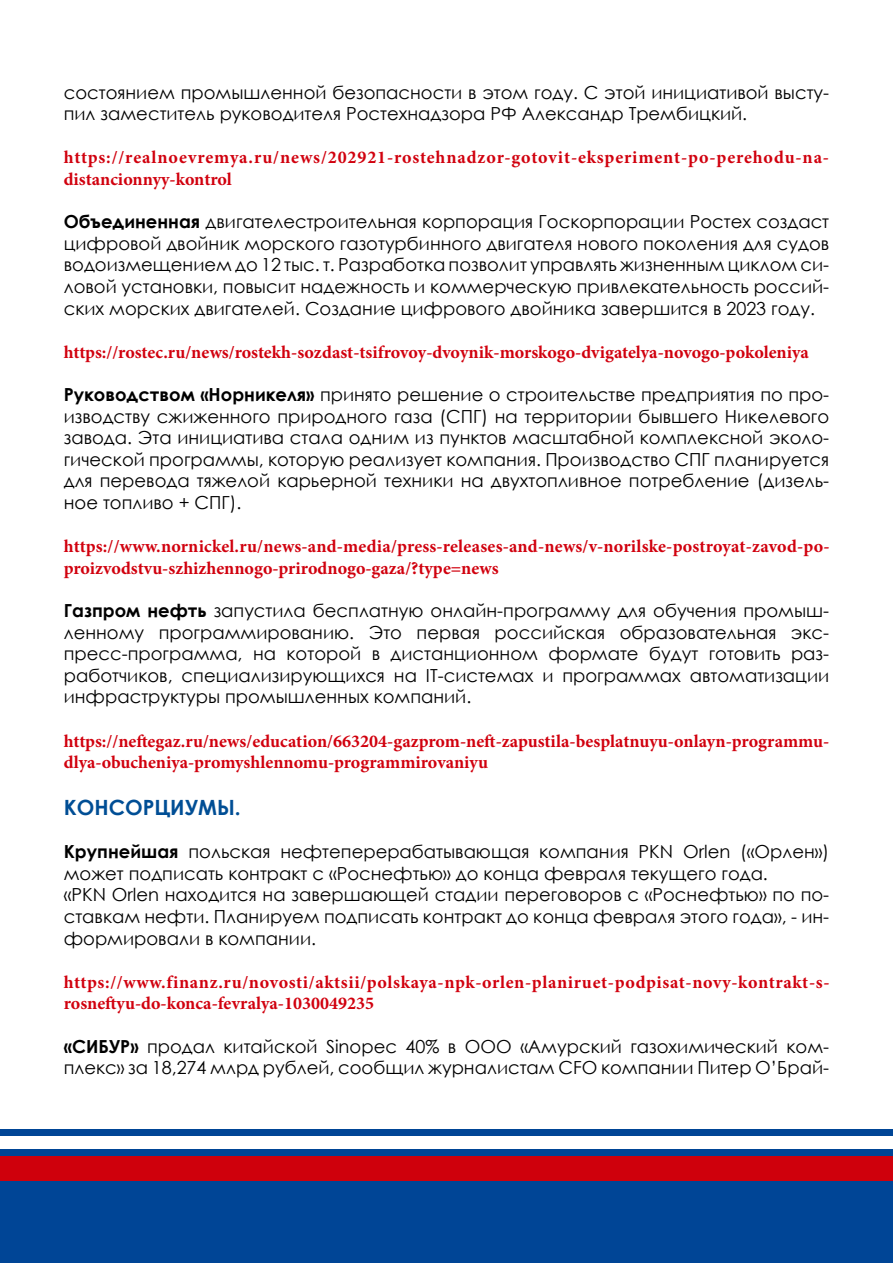
<style>
.page{position:relative;width:893px;height:1263px;background:#fff}
.page>*{position:absolute;margin:0;border:0;box-sizing:border-box;transform-origin:0 0}
.t1{font:700 21px "Century Gothic";color:#004e95}
.t2{font:18px/21.6px "Century Gothic";color:#000}
.t3{font:700 18px/21.6px "Minion Pro";letter-spacing:.005em;color:#d1010e}
.t4{font:700 18px/21.6px "Minion Pro";letter-spacing:.03em;color:#d1010e}
.t5{font:700 18px/21.6px "Minion Pro";letter-spacing:.045em;color:#d1010e}
.s1{font-weight:700}
</style>
<div class="page">
<div style="left:0;top:1129px;width:893px;height:134px;background:#004596"></div>
<div style="left:0;top:1156px;width:893px;height:25px;background:#cf000c"></div>
<div style="left:0;top:1136px;width:893px;height:12px;background:#fff"></div>
<p class="t2" style="left:64px;top:81px;width:767px">состоянием промышленной безопасности в этом году. С этой инициативой высту&shy;пил заместитель руководителя Ростехнадзора РФ Александр Трембицкий.</p>
<p class="t5" style="left:64px;top:147px;width:767px">https://realnoevremya.ru/news/202921-rostehnadzor-gotovit-eksperiment-po-perehodu-na&shy;distancionnyy-kontrol</p>
<p class="t2" style="left:64px;top:211px;width:767px;text-align:justify"><span class="s1">Объединенная</span> двигателестроительная корпорация Госкорпорации Ростех создаст цифровой двойник морского газотурбинного двигателя нового поколения для судов водоизмещением до 12 тыс. т. Разработка позволит управлять жизненным циклом си&shy;ловой установки, повысит надежность и коммерческую привлекательность россий&shy;ских морских двигателей. Создание цифрового двойника завершится в 2023 году.</p>
<p class="t3" style="left:64px;top:341px;width:747px">https://rostec.ru/news/rostekh-sozdast-tsifrovoy-dvoynik-morskogo-dvigatelya-novogo-pokoleniya</p>
<p class="t2" style="left:64px;top:383px;width:767px;text-align:justify"><span class="s1">Руководством «Норникеля»</span> принято решение о строительстве предприятия по про&shy;изводству сжиженного природного газа (СПГ) на территории бывшего Никелевого завода. Эта инициатива стала одним из пунктов масштабной комплексной эколо&shy;гической программы, которую реализует компания. Производство СПГ планируется для перевода тяжелой карьерной техники на двухтопливное потребление (дизель&shy;ное топливо + СПГ).</p>
<p class="t3" style="left:64px;top:535px;width:767px">https://www.nornickel.ru/news-and-media/press-releases-and-news/v-norilske-postroyat-zavod-po&shy;proizvodstvu-szhizhennogo-prirodnogo-gaza/?type=news</p>
<p class="t2" style="left:64px;top:599px;width:767px;text-align:justify"><span class="s1">Газпром нефть</span> запустила бесплатную онлайн-программу для обучения промыш&shy;ленному программированию. Это первая российская образовательная экс&shy;пресс-программа, на которой в дистанционном формате будут готовить раз&shy;работчиков, специализирующихся на IT-системах и программах автоматизации инфраструктуры промышленных компаний.</p>
<p class="t3" style="left:64px;top:730px;width:767px">https://neftegaz.ru/news/education/663204-gazprom-neft-zapustila-besplatnuyu-onlayn-programmu&shy;dlya-obucheniya-promyshlennomu-programmirovaniyu</p>
<p class="t1" style="left:64px;top:791px;width:178px">КОНСОРЦИУМЫ.</p>
<p class="t2" style="left:64px;top:841px;width:767px"><span class="s1">Крупнейшая</span> польская нефтеперерабатывающая компания PKN Orlen («Орлен») может подписать контракт с «Роснефтью» до конца февраля текущего года.<br>«PKN Orlen находится на завершающей стадии переговоров с «Роснефтью» по по&shy;ставкам нефти. Планируем подписать контракт до конца февраля этого года», - ин&shy;формировали в компании.</p>
<p class="t4" style="left:64px;top:971px;width:767px">https://www.finanz.ru/novosti/aktsii/polskaya-npk-orlen-planiruet-podpisat-novy-kontrakt-s&shy;rosneftyu-do-konca-fevralya-1030049235</p>
<p class="t2" style="left:64px;top:1035px;width:767px"><span class="s1">«СИБУР»</span> продал китайской Sinopec 40% в ООО «Амурский газохимический ком&shy;плекс» за 18,274 млрд рублей, сообщил журналистам CFO компании Питер О’Брай-</p>
</div>
